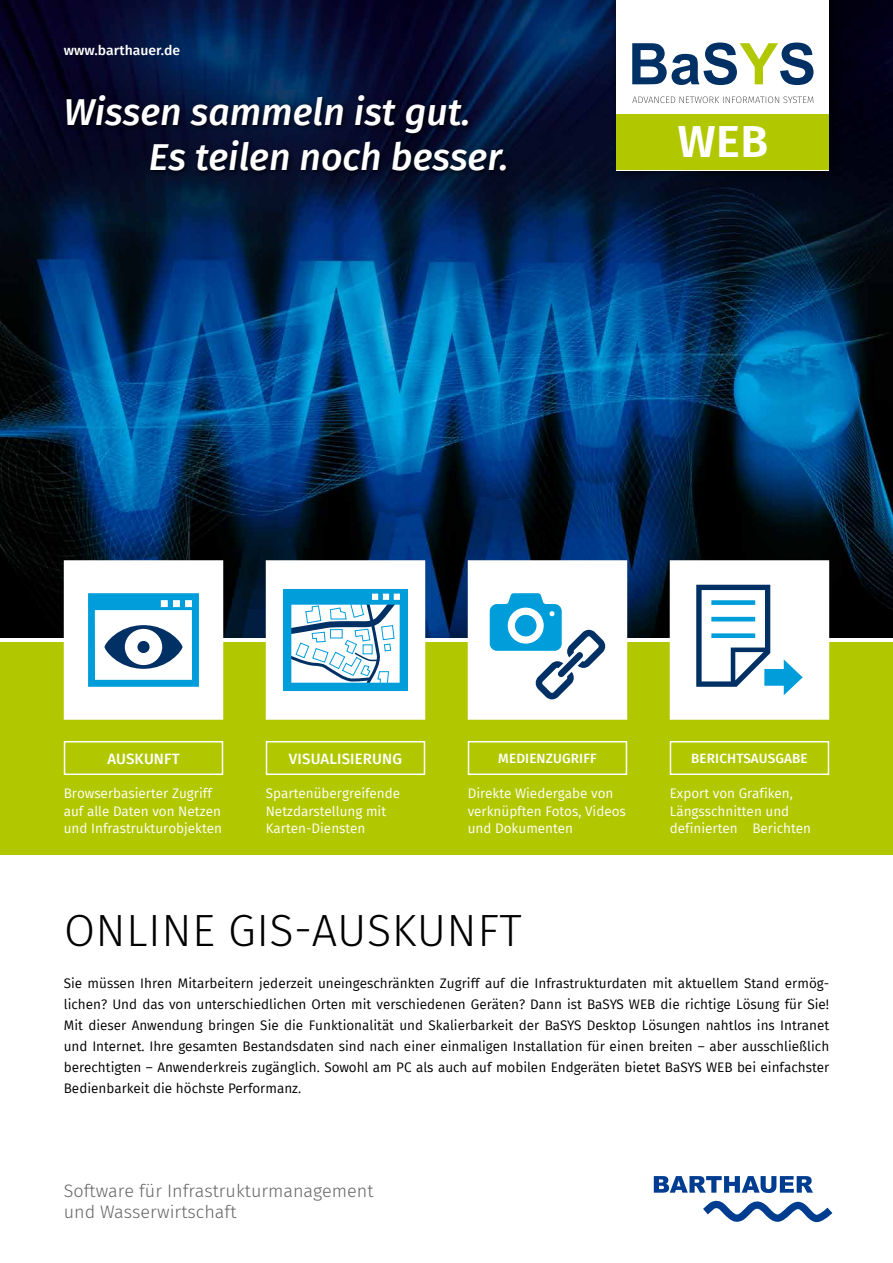
<style>
.page{position:relative;width:893px;height:1263px;background:#fff}
.page>*{position:absolute;margin:0;border:0;box-sizing:border-box;transform-origin:0 0}
.t1{font:300 45px "Fira Sans";letter-spacing:.01em;color:#000}
.t2{font:600 45px "Fira Sans";color:#fff}
.t3{font:italic 500 37.5px/45px "Fira Sans";color:#fff}
.t4{font:300 18px/21.6px "Fira Sans";color:#646567}
.t5{font:500 15px "Fira Sans";letter-spacing:.01em;color:#fff}
.t6{font:13.5px/21px "Fira Sans";color:#000;text-align:justify}
.t7{font:13.5px/17.5px "Fira Sans";color:#fff}
.t8{font:500 13.5px "Fira Sans";color:#fff}
.t9{font:500 13.5px "Fira Sans";color:#fff;scale:1.04 1}
</style>
<div class="page">
<img style="left:0;top:0;width:893px;height:638px">
<div style="left:611px;top:0;width:230px;height:182px;background:#000;opacity:.75"></div>
<div style="left:617px;top:0;width:212px;height:170px;background:#fff"></div>
<div style="left:0;top:642px;width:893px;height:213px;background:#b1c800"></div>
<svg style="left:632px;top:96px;width:181px;height:7px"></svg>
<svg style="left:632px;top:43px;width:181px;height:42px"></svg>
<svg style="left:654px;top:1176px;width:178px;height:46px"></svg>
<div style="left:68px;top:564px;width:151px;height:151px;background:#fff"></div>
<svg style="left:88px;top:593px;width:111px;height:94px"></svg>
<div style="left:64px;top:560px;width:159px;height:160px;border:9px solid #fff"></div>
<div style="left:270px;top:564px;width:151px;height:151px;background:#fff"></div>
<svg style="left:283px;top:589px;width:125px;height:102px"></svg>
<div style="left:266px;top:560px;width:159px;height:160px;border:9px solid #fff"></div>
<div style="left:472px;top:564px;width:151px;height:151px;background:#fff"></div>
<svg style="left:490px;top:593px;width:116px;height:106px"></svg>
<div style="left:468px;top:560px;width:159px;height:160px;border:9px solid #fff"></div>
<div style="left:674px;top:564px;width:151px;height:151px;background:#fff"></div>
<svg style="left:696px;top:585px;width:107px;height:110px"></svg>
<div style="left:670px;top:560px;width:159px;height:160px;border:9px solid #fff"></div>
<div style="left:64px;top:741px;width:159px;height:34px;border:2px solid #fff"></div>
<div style="left:266px;top:741px;width:159px;height:34px;border:2px solid #fff"></div>
<div style="left:468px;top:741px;width:159px;height:34px;border:2px solid #fff"></div>
<div style="left:670px;top:741px;width:159px;height:34px;border:2px solid #fff"></div>
<div style="left:617px;top:115px;width:212px;height:55px;background:#b1c800"></div>
<div style="left:64px;top:92px;width:448px;height:84px;background:#000;opacity:.75"></div>
<p class="t9" style="left:64px;top:40px;width:113px">WWW.BARTHAUER.DE</p>
<h2 class="t3" style="left:149px;top:88px;width:361px;text-indent:-85px">Wissen sammeln ist gut.<br>Es teilen noch besser.</h2>
<h1 class="t2" style="left:678px;top:104px;width:92px">WEB</h1>
<p class="t5" style="left:107px;top:747px;width:74px">AUSKUNFT</p>
<p class="t5" style="left:289px;top:747px;width:115px">VISUALISIERUNG</p>
<p class="t8" style="left:498px;top:748px;width:64px">MEDIENZUGRIFF</p>
<p class="t8" style="left:691px;top:748px;width:55px">BERICHTSAUSGABE</p>
<p class="t7" style="left:64px;top:784px;width:160px">Browserbasierter Zugriff auf alle Daten von Netzen und Infrastrukturobjekten</p>
<p class="t7" style="left:266px;top:784px;width:136px">Spartenübergreifende<br>Netzdarstellung mit<br>Karten-Diensten</p>
<p class="t7" style="left:468px;top:784px;width:160px">Direkte Wiedergabe von verknüpften Fotos, Videos und Dokumenten</p>
<p class="t7" style="left:670px;top:784px;width:143px">Export von Grafiken,<br>Längsschnitten und definierten Berichten</p>
<h1 class="t1" style="left:64px;top:898px;width:459px">Online GIS-AUSKUN FT</h1>
<p class="t6" style="left:64px;top:973px;width:767px">Sie müssen Ihren Mitarbeitern jederzeit uneingeschränkten Zugriff auf die Infrastrukturdaten mit aktuellem Stand ermög&shy;lichen? Und das von unterschiedlichen Orten mit verschiedenen Geräten? Dann ist BaSYS WEB die richtige Lösung für Sie!<br>Mit dieser Anwendung bringen Sie die Funktionalität und Skalierbarkeit der BaSYS Desktop Lösungen nahtlos ins Intranet und Internet. Ihre gesamten Bestandsdaten sind nach einer einmaligen Installation für einen breiten – aber ausschließlich berechtigten – Anwenderkreis zugänglich. Sowohl am PC als auch auf mobilen Endgeräten bietet BaSYS WEB bei einfachster Bedienbarkeit die höchste Performanz.</p>
<h3 class="t4" style="left:64px;top:1179px;width:311px">Software für Infrastrukturmanagement und Wasserwirtschaft</h3>
</div>
